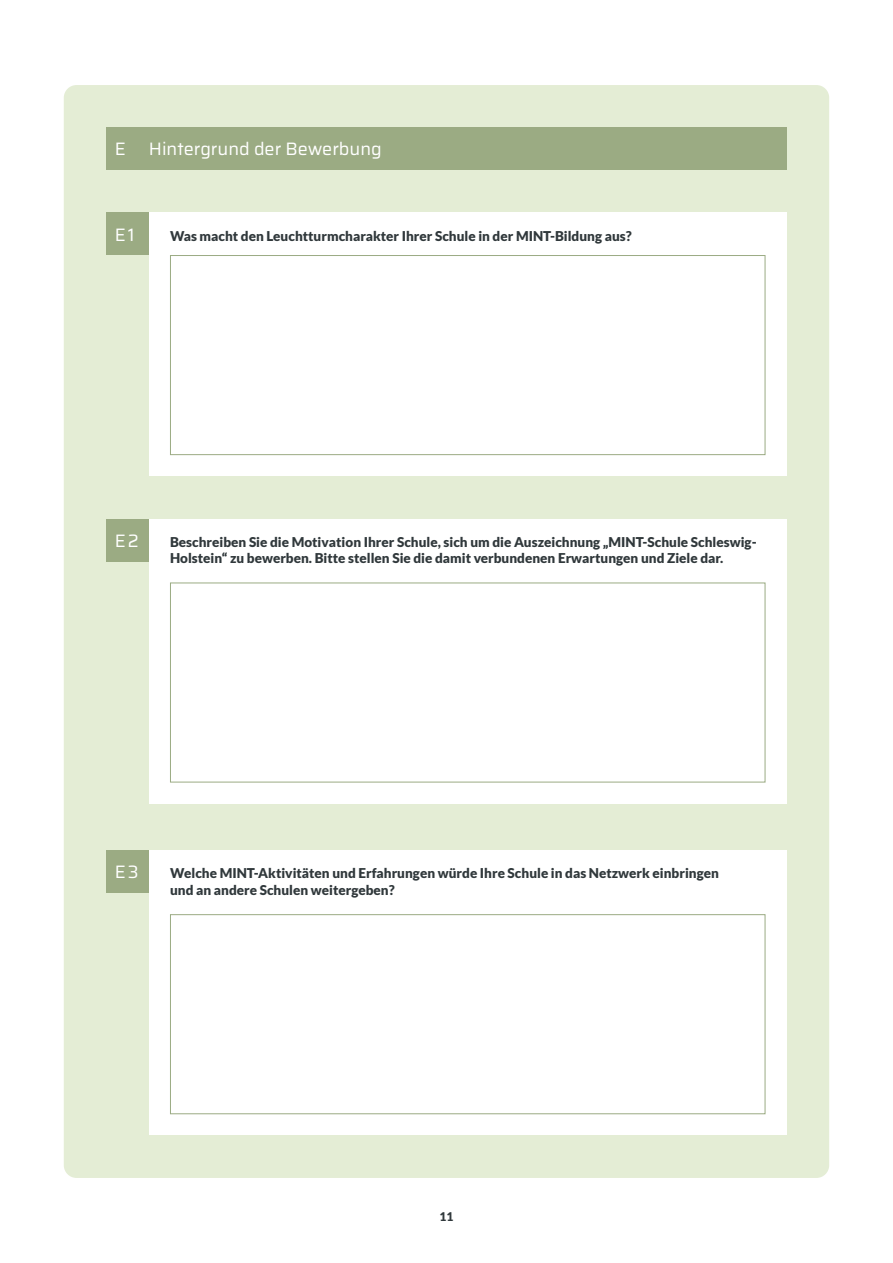
<style>
.page{position:relative;width:893px;height:1263px;background:#fff}
.page>*{position:absolute;margin:0;border:0;box-sizing:border-box;transform-origin:0 0}
.Teil_-_Abschnittsnam{font:18px "Saira";color:#fff}
.Teil_-_Abschnitt{font:18px "Saira";color:#fff}
.Frage{font:900 13.5px/16.2px "Lato";color:#30383b}
.t1{font:900 12px "Lato";color:#30383b}
</style>
<div class="page">
<div style="left:64px;top:85px;width:765px;height:1093px;background:#e4edd5;border-radius:13px"></div>
<div style="left:106px;top:128px;width:681px;height:42px;background:#9bab83"></div>
<div style="left:106px;top:213px;width:43px;height:42px;background:#9bab83"></div>
<div style="left:149px;top:213px;width:638px;height:263px;background:#fff"></div>
<div style="left:170px;top:255px;width:595px;height:200px;border:1px solid #9bab83"></div>
<div style="left:106px;top:519px;width:43px;height:42px;background:#9bab83"></div>
<div style="left:149px;top:519px;width:638px;height:285px;background:#fff"></div>
<div style="left:106px;top:850px;width:43px;height:43px;background:#9bab83"></div>
<div style="left:149px;top:850px;width:638px;height:285px;background:#fff"></div>
<div style="left:170px;top:914px;width:595px;height:200px;border:1px solid #9bab83"></div>
<p class="Teil_-_Abschnittsnam" style="left:115px;top:136px;width:12px">E</p>
<p class="Teil_-_Abschnittsnam" style="left:149px;top:136px;width:234px">Hintergrund der Bewerbung</p>
<p class="Teil_-_Abschnitt" style="left:115px;top:221px;width:21px">E1</p>
<p class="Frage" style="left:170px;top:227px;width:463px">Was macht den Leuchtturmcharakter Ihrer Schule in der MINT-Bildung aus?</p>
<p class="Teil_-_Abschnitt" style="left:115px;top:527px;width:26px">E2</p>
<p class="Frage" style="left:170px;top:533px;width:588px">Beschreiben Sie die Motivation Ihrer Schule, sich um die Auszeichnung „MINT-Schule Schleswig-<br>Holstein“ zu bewerben. Bitte stellen Sie die damit verbundenen Erwartungen und Ziele dar.</p>
<p class="Teil_-_Abschnitt" style="left:115px;top:858px;width:25px">E3</p>
<p class="Frage" style="left:170px;top:865px;width:550px">Welche MINT-Aktivitäten und Erfahrungen würde Ihre Schule in das Netzwerk einbringen</p>
<p class="Frage" style="left:170px;top:881px;width:226px">und an andere Schulen weitergeben?</p>
<p class="t1" style="left:439px;top:1209px;width:15px">11</p>
</div>
